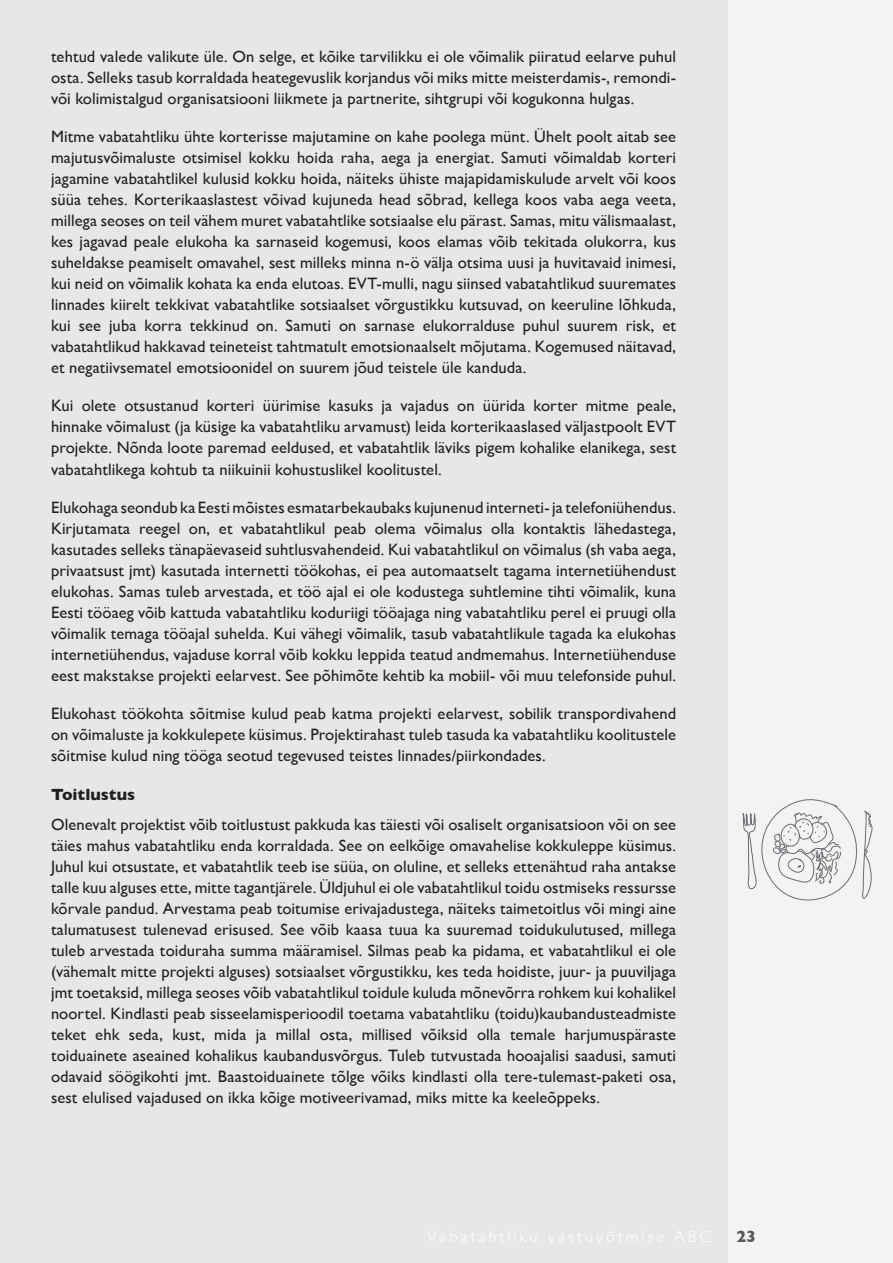
<style>
.page{position:relative;width:893px;height:1263px;background:#fff}
.page>*{position:absolute;margin:0;border:0;box-sizing:border-box;transform-origin:0 0}
.Põhi_text_-_Paragrap{font:16.5px/21px "Gill Sans";letter-spacing:.005em;color:#231f20;text-align:justify}
.t1{font:700 16.5px "Gill Sans";color:#231f20}
.t2{font:700 16.5px "Gill Sans";color:#57585a}
</style>
<div class="page">
<div style="left:727px;top:0;width:166px;height:1263px;background:#f2f3f4"></div>
<div style="left:0;top:0;width:727px;height:1263px;background:#e6e7e9"></div>
<svg style="left:742px;top:799px;width:131px;height:102px"></svg>
<p class="Põhi_text_-_Paragrap" style="left:51px;top:46px;width:627px">tehtud valede valikute üle. On selge, et kõike tarvilikku ei ole võimalik piiratud eelarve puhul osta. Selleks tasub korraldada heategevuslik korjandus või miks mitte meisterdamis-, remondi&shy;või kolimistalgud organisatsiooni liikmete ja partnerite, sihtgrupi või kogukonna hulgas.</p>
<p class="Põhi_text_-_Paragrap" style="left:51px;top:126px;width:627px">Mitme vabatahtliku ühte korterisse majutamine on kahe poolega münt. Ühelt poolt aitab see majutusvõimaluste otsimisel kokku hoida raha, aega ja energiat. Samuti võimaldab korteri jagamine vabatahtlikel kulusid kokku hoida, näiteks ühiste majapidamiskulude arvelt või koos süüa tehes. Korterikaaslastest võivad kujuneda head sõbrad, kellega koos vaba aega veeta, millega seoses on teil vähem muret vabatahtlike sotsiaalse elu pärast. Samas, mitu välismaalast, kes jagavad peale elukoha ka sarnaseid kogemusi, koos elamas võib tekitada olukorra, kus suheldakse peamiselt omavahel, sest milleks minna n-ö välja otsima uusi ja huvitavaid inimesi, kui neid on võimalik kohata ka enda elutoas. EVT-mulli, nagu siinsed vabatahtlikud suuremates linnades kiirelt tekkivat vabatahtlike sotsiaalset võrgustikku kutsuvad, on keeruline lõhkuda, kui see juba korra tekkinud on. Samuti on sarnase elukorralduse puhul suurem risk, et vabatahtlikud hakkavad teineteist tahtmatult emotsionaalselt mõjutama. Kogemused näitavad, et negatiivsematel emotsioonidel on suurem jõud teistele üle kanduda.</p>
<p class="Põhi_text_-_Paragrap" style="left:51px;top:395px;width:627px">Kui olete otsustanud korteri üürimise kasuks ja vajadus on üürida korter mitme peale, hinnake võimalust (ja küsige ka vabatahtliku arvamust) leida korterikaaslased väljastpoolt EVT projekte. Nõnda loote paremad eeldused, et vabatahtlik läviks pigem kohalike elanikega, sest vabatahtlikega kohtub ta niikuinii kohustuslikel koolitustel.</p>
<p class="Põhi_text_-_Paragrap" style="left:51px;top:496px;width:627px">Elukohaga seondub ka Eesti mõistes esmatarbekaubaks kujunenud interneti- ja telefoniühendus.<br>Kirjutamata reegel on, et vabatahtlikul peab olema võimalus olla kontaktis lähedastega, kasutades selleks tänapäevaseid suhtlusvahendeid. Kui vabatahtlikul on võimalus (sh vaba aega, privaatsust jmt) kasutada internetti töökohas, ei pea automaatselt tagama internetiühendust elukohas. Samas tuleb arvestada, et töö ajal ei ole kodustega suhtlemine tihti võimalik, kuna Eesti tööaeg võib kattuda vabatahtliku koduriigi tööajaga ning vabatahtliku perel ei pruugi olla võimalik temaga tööajal suhelda. Kui vähegi võimalik, tasub vabatahtlikule tagada ka elukohas internetiühendus, vajaduse korral võib kokku leppida teatud andmemahus. Internetiühenduse eest makstakse projekti eelarvest. See põhimõte kehtib ka mobiil- või muu telefonside puhul.</p>
<p class="Põhi_text_-_Paragrap" style="left:51px;top:702px;width:627px">Elukohast töökohta sõitmise kulud peab katma projekti eelarvest, sobilik transpordivahend on võimaluste ja kokkulepete küsimus. Projektirahast tuleb tasuda ka vabatahtliku koolitustele sõitmise kulud ning tööga seotud tegevused teistes linnades/piirkondades.</p>
<p class="t1" style="left:51px;top:781px;width:86px">Toitlustus</p>
<p class="Põhi_text_-_Paragrap" style="left:51px;top:813px;width:627px">Olenevalt projektist võib toitlustust pakkuda kas täiesti või osaliselt organisatsioon või on see täies mahus vabatahtliku enda korraldada. See on eelkõige omavahelise kokkuleppe küsimus.<br>Juhul kui otsustate, et vabatahtlik teeb ise süüa, on oluline, et selleks ettenähtud raha antakse talle kuu alguses ette, mitte tagantjärele. Üldjuhul ei ole vabatahtlikul toidu ostmiseks ressursse kõrvale pandud. Arvestama peab toitumise erivajadustega, näiteks taimetoitlus või mingi aine talumatusest tulenevad erisused. See võib kaasa tuua ka suuremad toidukulutused, millega tuleb arvestada toiduraha summa määramisel. Silmas peab ka pidama, et vabatahtlikul ei ole (vähemalt mitte projekti alguses) sotsiaalset võrgustikku, kes teda hoidiste, juur- ja puuviljaga jmt toetaksid, millega seoses võib vabatahtlikul toidule kuluda mõnevõrra rohkem kui kohalikel noortel. Kindlasti peab sisseelamisperioodil toetama vabatahtliku (toidu)kaubandusteadmiste teket ehk seda, kust, mida ja millal osta, millised võiksid olla temale harjumuspäraste toiduainete aseained kohalikus kaubandusvõrgus. Tuleb tutvustada hooajalisi saadusi, samuti odavaid söögikohti jmt. Baastoiduainete tõlge võiks kindlasti olla tere-tulemast-paketi osa, sest elulised vajadused on ikka kõige motiveerivamad, miks mitte ka keeleõppeks.</p>
<p class="t2" style="left:736px;top:1223px;width:21px">23</p>
</div>
